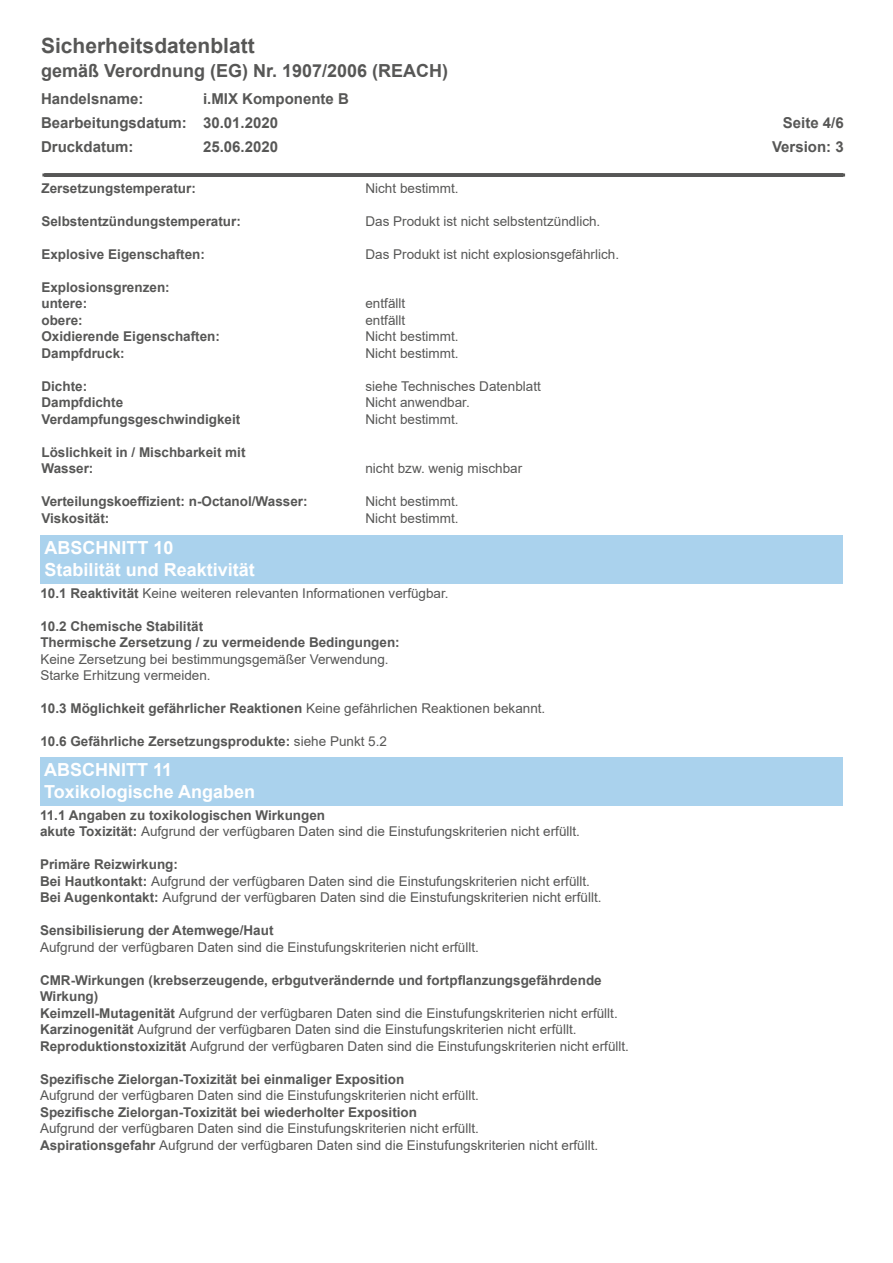
<style>
.page{position:relative;width:893px;height:1263px;background:#fff}
.page>*{position:absolute;margin:0;border:0;box-sizing:border-box;transform-origin:0 0}
.t1{font:700 21px "Arial";color:#575756}
.t2{font:700 18px "Arial";color:#fff}
.t3{font:700 18px "Arial";color:#575756}
.t4{font:700 15px "Arial";color:#575756}
.t5{font:13.5px "Arial";color:#575756}
.t6{font:700 13.5px "Arial";color:#575756}
.s1{font-weight:700}
.s2{font-weight:400}
</style>
<div class="page">
<hr style="left:44px;top:173px;width:800px;height:4px;background:#575756">
<div style="left:40px;top:535px;width:803px;height:48px;background:#aad2ed"></div>
<div style="left:40px;top:757px;width:803px;height:49px;background:#aad2ed"></div>
<p class="t1" style="left:41px;top:31px;width:215px">Sicherheitsdatenblatt</p>
<p class="t3" style="left:41px;top:58px;width:409px">gemäß Verordnung (EG) Nr. 1907/2006 (REACH)</p>
<p class="t4" style="left:41px;top:88px;width:104px">Handelsname:</p>
<p class="t4" style="left:203px;top:88px;width:147px">i.MIX Komponente B</p>
<p class="t4" style="left:41px;top:112px;width:239px">Bearbeitungsdatum: 30.01.2020</p>
<p class="t4" style="left:783px;top:112px;width:62px">Seite 4/6</p>
<p class="t4" style="left:41px;top:136px;width:94px">Druckdatum:</p>
<p class="t4" style="left:203px;top:136px;width:77px">25.06.2020</p>
<p class="t4" style="left:772px;top:136px;width:73px">Version: 3</p>
<p class="t6" style="left:41px;top:178px;width:156px">Zersetzungstemperatur:</p>
<p class="t5" style="left:365px;top:179px;width:95px">Nicht bestimmt.</p>
<p class="t6" style="left:41px;top:211px;width:201px">Selbstentzündungstemperatur:</p>
<p class="t5" style="left:365px;top:212px;width:236px">Das Produkt ist nicht selbstentzündlich.</p>
<p class="t6" style="left:41px;top:244px;width:165px">Explosive Eigenschaften:</p>
<p class="t5" style="left:365px;top:245px;width:255px">Das Produkt ist nicht explosionsgefährlich.</p>
<p class="t6" style="left:41px;top:277px;width:130px">Explosionsgrenzen:</p>
<p class="t6" style="left:41px;top:294px;width:47px">untere:</p>
<p class="t5" style="left:365px;top:294px;width:41px">entfällt</p>
<p class="t6" style="left:41px;top:310px;width:43px">obere:</p>
<p class="t5" style="left:365px;top:311px;width:41px">entfällt</p>
<p class="t6" style="left:41px;top:327px;width:180px">Oxidierende Eigenschaften:</p>
<p class="t5" style="left:365px;top:327px;width:95px">Nicht bestimmt.</p>
<p class="t6" style="left:41px;top:343px;width:85px">Dampfdruck:</p>
<p class="t5" style="left:365px;top:344px;width:95px">Nicht bestimmt.</p>
<p class="t6" style="left:41px;top:376px;width:47px">Dichte:</p>
<p class="t5" style="left:365px;top:377px;width:177px">siehe Technisches Datenblatt</p>
<p class="t6" style="left:41px;top:393px;width:83px">Dampfdichte</p>
<p class="t5" style="left:365px;top:393px;width:106px">Nicht anwendbar.</p>
<p class="t6" style="left:41px;top:409px;width:200px">Verdampfungsgeschwindigkeit</p>
<p class="t5" style="left:365px;top:410px;width:95px">Nicht bestimmt.</p>
<p class="t6" style="left:41px;top:442px;width:206px">Löslichkeit in / Mischbarkeit mit</p>
<p class="t6" style="left:41px;top:459px;width:54px">Wasser:</p>
<p class="t5" style="left:365px;top:459px;width:158px">nicht bzw. wenig mischbar</p>
<p class="t6" style="left:41px;top:492px;width:268px">Verteilungskoeffizient: n-Octanol/Wasser:</p>
<p class="t5" style="left:365px;top:492px;width:95px">Nicht bestimmt.</p>
<p class="t6" style="left:41px;top:508px;width:70px">Viskosität:</p>
<p class="t5" style="left:365px;top:509px;width:95px">Nicht bestimmt.</p>
<p class="t2" style="left:45px;top:535px;width:131px">ABSCHNITT 10</p>
<p class="t2" style="left:45px;top:557px;width:212px">Stabilität und Reaktivität</p>
<p class="t5" style="left:40px;top:583px;width:410px"><span class="s1">10.1 Reaktivität</span> Keine weiteren relevanten Informationen verfügbar.</p>
<p class="t6" style="left:40px;top:616px;width:164px">10.2 Chemische Stabilität</p>
<p class="t6" style="left:40px;top:633px;width:361px">Thermische Zersetzung / zu vermeidende Bedingungen:</p>
<p class="t5" style="left:40px;top:649px;width:350px">Keine Zersetzung bei bestimmungsgemäßer Verwendung.</p>
<p class="t5" style="left:40px;top:666px;width:172px">Starke Erhitzung vermeiden.</p>
<p class="t6" style="left:40px;top:699px;width:506px">10.3 Möglichkeit gefährlicher Reaktionen <span class="s2">Keine gefährlichen Reaktionen bekannt.</span></p>
<p class="t6" style="left:40px;top:732px;width:348px">10.6 Gefährliche Zersetzungsprodukte: <span class="s2">siehe Punkt 5.2</span></p>
<p class="t2" style="left:44px;top:757px;width:130px">ABSCHNITT 11</p>
<p class="t2" style="left:44px;top:779px;width:213px">Toxikologische Angaben</p>
<p class="t6" style="left:40px;top:806px;width:287px">11.1 Angaben zu toxikologischen Wirkungen</p>
<p class="t5" style="left:40px;top:822px;width:541px"><span class="s1">akute Toxizität:</span> Aufgrund der verfügbaren Daten sind die Einstufungskriterien nicht erfüllt.</p>
<p class="t6" style="left:40px;top:855px;width:140px">Primäre Reizwirkung:</p>
<p class="t5" style="left:40px;top:872px;width:551px"><span class="s1">Bei Hautkontakt:</span> Aufgrund der verfügbaren Daten sind die Einstufungskriterien nicht erfüllt.</p>
<p class="t5" style="left:40px;top:888px;width:563px"><span class="s1">Bei Augenkontakt:</span> Aufgrund der verfügbaren Daten sind die Einstufungskriterien nicht erfüllt.</p>
<p class="t6" style="left:40px;top:921px;width:235px">Sensibilisierung der Atemwege/Haut</p>
<p class="t5" style="left:40px;top:938px;width:440px">Aufgrund der verfügbaren Daten sind die Einstufungskriterien nicht erfüllt.</p>
<p class="t6" style="left:40px;top:971px;width:563px">CMR-Wirkungen (krebserzeugende, erbgutverändernde und fortpflanzungsgefährdende</p>
<p class="t6" style="left:40px;top:987px;width:60px">Wirkung)</p>
<p class="t5" style="left:40px;top:1004px;width:579px"><span class="s1">Keimzell-Mutagenität</span> Aufgrund der verfügbaren Daten sind die Einstufungskriterien nicht erfüllt.</p>
<p class="t5" style="left:40px;top:1020px;width:538px"><span class="s1">Karzinogenität</span> Aufgrund der verfügbaren Daten sind die Einstufungskriterien nicht erfüllt.</p>
<p class="t5" style="left:40px;top:1037px;width:590px"><span class="s1">Reproduktionstoxizität</span> Aufgrund der verfügbaren Daten sind die Einstufungskriterien nicht erfüllt.</p>
<p class="t6" style="left:40px;top:1070px;width:366px">Spezifische Zielorgan-Toxizität bei einmaliger Exposition</p>
<p class="t5" style="left:40px;top:1086px;width:440px">Aufgrund der verfügbaren Daten sind die Einstufungskriterien nicht erfüllt.</p>
<p class="t6" style="left:40px;top:1103px;width:379px">Spezifische Zielorgan-Toxizität bei wiederholter Exposition</p>
<p class="t5" style="left:40px;top:1119px;width:440px">Aufgrund der verfügbaren Daten sind die Einstufungskriterien nicht erfüllt.</p>
<p class="t5" style="left:40px;top:1136px;width:560px"><span class="s1">Aspirationsgefahr</span> Aufgrund der verfügbaren Daten sind die Einstufungskriterien nicht erfüllt.</p>
</div>
